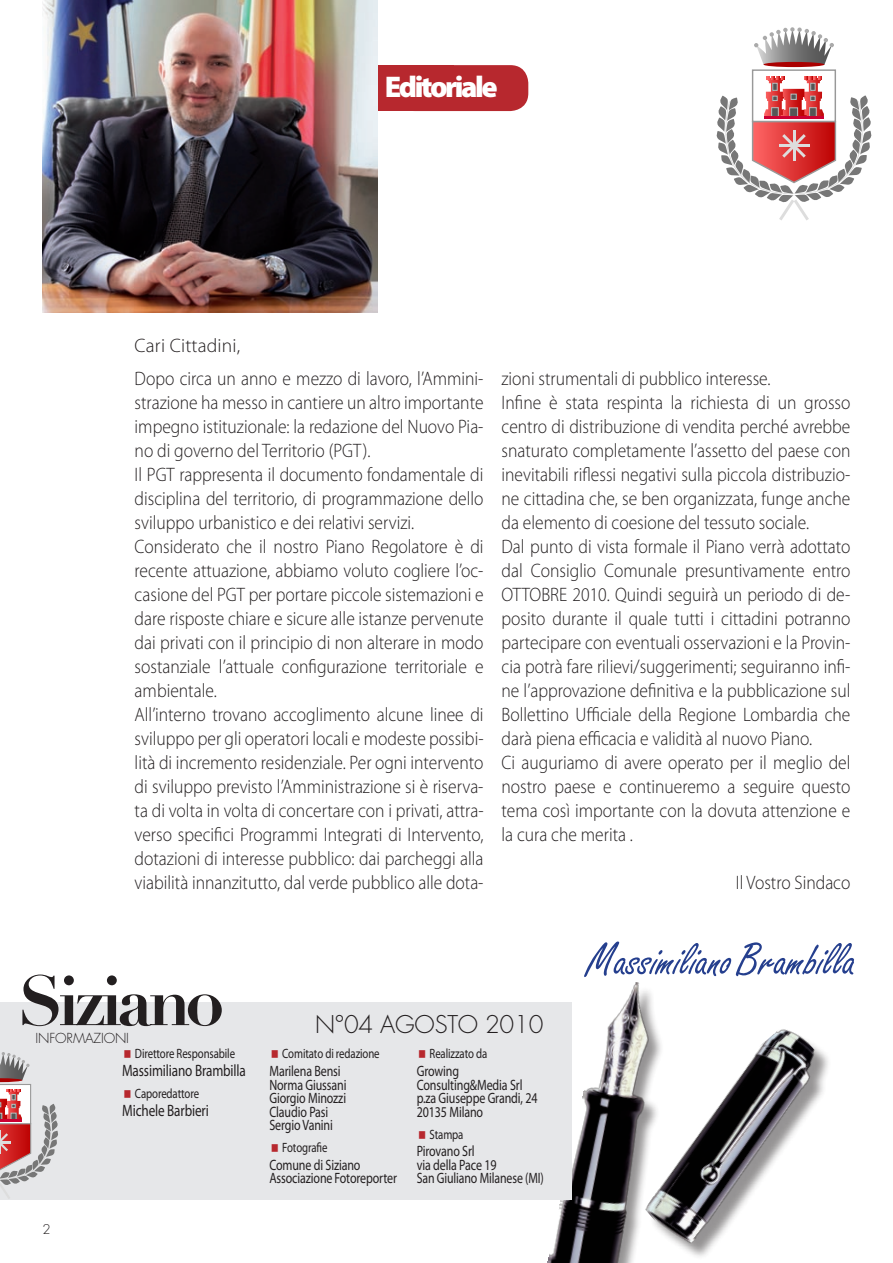
<style>
.page{position:relative;width:893px;height:1263px;background:#fff}
.page>*{position:absolute;margin:0;border:0;box-sizing:border-box;transform-origin:0 0}
.t1{font:900 30px "Myriad Pro";letter-spacing:-.08em;color:#fff}
.t2{font:300 23.85px "Futura Std";letter-spacing:-.01em;color:#231f20}
.t3{font:300 19.5px/24px "Myriad Pro";color:#231f20;scale:.9 1}
.t4{font:300 19.5px "Myriad Pro";color:#231f20}
.t5{font:16.5px "Myriad Pro";letter-spacing:-.01em;color:#231f20;scale:.8 1}
.t6{font:15px/13.5px "Myriad Pro";letter-spacing:-.01em;color:#231f20;scale:.8 1}
.t7{font:13.5px "Myriad Pro";letter-spacing:-.01em;color:#231f20;scale:.8 1}
.t8{font:300 13.5px "Futura Std";letter-spacing:-.01em;color:#231f20}
.t9{font:300 13.05px "Futura Std";color:#231f20}
</style>
<div class="page">
<div style="left:375px;top:65px;width:79px;height:46px;background:#b7282e"></div>
<div style="left:397px;top:65px;width:131px;height:46px;background:#b7282e;border-radius:18px"></div>
<div style="left:752px;top:69px;width:84px;height:53px;border:1px solid #999"></div>
<div style="left:763px;top:62px;width:61px;height:5px;background:#a00;border-radius:50%"></div>
<svg style="left:716px;top:77px;width:156px;height:143px"></svg>
<svg style="left:754px;top:27px;width:80px;height:38px"></svg>
<img style="left:679px;top:1029px;width:149px;height:222px">
<svg style="left:584px;top:941px;width:270px;height:36px"></svg>
<img style="left:547px;top:976px;width:132px;height:287px">
<img style="left:43px;top:0;width:334px;height:313px">
<div style="left:0;top:1002px;width:571px;height:197px;background:#e6e7e9"></div>
<svg style="left:0;top:1052px;width:58px;height:146px"></svg>
<svg style="left:22px;top:974px;width:200px;height:52px"></svg>
<p class="t4" style="left:135px;top:335px;width:107px">Cari Cittadini,</p>
<h1 class="t1" style="left:385px;top:70px;width:115px">Editoriale</h1>
<p class="t3" style="left:135px;top:366px;width:389px">Dopo circa un anno e mezzo di lavoro, l’Ammini&shy;strazione ha messo in cantiere un altro importante impegno istituzionale: la redazione del Nuovo Pia&shy;no di governo del Territorio (PGT).<br>Il PGT rappresenta il documento fondamentale di disciplina del territorio, di programmazione dello sviluppo urbanistico e dei relativi servizi.<br>Considerato che il nostro Piano Regolatore è di recente attuazione, abbiamo voluto cogliere l’oc&shy;casione del PGT per portare piccole sistemazioni e dare risposte chiare e sicure alle istanze pervenute dai privati con il principio di non alterare in modo sostanziale l’attuale configurazione territoriale e ambientale.<br>All’interno trovano accoglimento alcune linee di sviluppo per gli operatori locali e modeste possibi&shy;lità di incremento residenziale. Per ogni intervento di sviluppo previsto l’Amministrazione si è riserva&shy;ta di volta in volta di concertare con i privati, attra&shy;verso specifici Programmi Integrati di Intervento, dotazioni di interesse pubblico: dai parcheggi alla viabilità innanzitutto, dal verde pubblico alle dota-</p>
<p class="t3" style="left:502px;top:366px;width:389px">zioni strumentali di pubblico interesse.<br>Infine è stata respinta la richiesta di un grosso centro di distribuzione di vendita perché avrebbe snaturato completamente l’assetto del paese con inevitabili riflessi negativi sulla piccola distribuzio&shy;ne cittadina che, se ben organizzata, funge anche da elemento di coesione del tessuto sociale.<br>Dal punto di vista formale il Piano verrà adottato dal Consiglio Comunale presuntivamente entro OTTOBRE 2010. Quindi seguirà un periodo di de&shy;posito durante il quale tutti i cittadini potranno partecipare con eventuali osservazioni e la Provin&shy;cia potrà fare rilievi/suggerimenti; seguiranno infi&shy;ne l’approvazione definitiva e la pubblicazione sul Bollettino Ufficiale della Regione Lombardia che darà piena efficacia e validità al nuovo Piano.<br>Ci auguriamo di avere operato per il meglio del nostro paese e continueremo a seguire questo tema così importante con la dovuta attenzione e la cura che merita .</p>
<p class="t3" style="left:736px;top:871px;width:129px">Il Vostro Sindaco</p>
<p class="t8" style="left:36px;top:1030px;width:95px">INFORMAZIONI</p>
<p class="t9" style="left:43px;top:1222px;width:10px">2</p>
<p class="t7" style="left:135px;top:1045px;width:127px">Direttore Responsabile</p>
<p class="t5" style="left:122px;top:1060px;width:156px">Massimiliano Brambilla</p>
<p class="t7" style="left:135px;top:1085px;width:82px">Caporedattore</p>
<p class="t5" style="left:122px;top:1100px;width:110px">Michele Barbieri</p>
<p class="t2" style="left:315px;top:1010px;width:230px">N°04 AGOSTO 2010</p>
<p class="t7" style="left:282px;top:1045px;width:123px">Comitato di redazione</p>
<p class="t6" style="left:269px;top:1064px;width:98px">Marilena Bensi<br>Norma Giussani<br>Giorgio Minozzi<br>Claudio Pasi<br>Sergio Vanini</p>
<p class="t7" style="left:282px;top:1139px;width:58px">Fotografie</p>
<p class="t6" style="left:269px;top:1158px;width:161px">Comune di Siziano<br>Associazione Fotoreporter</p>
<p class="t7" style="left:430px;top:1045px;width:74px">Realizzato da</p>
<p class="t6" style="left:417px;top:1064px;width:153px">Growing<br>Consulting&amp;Media Srl p.za Giuseppe Grandi, 24<br>20135 Milano</p>
<p class="t7" style="left:430px;top:1126px;width:44px">Stampa</p>
<p class="t6" style="left:417px;top:1144px;width:161px">Pirovano Srl<br>via della Pace 19<br>San Giuliano Milanese (MI)</p>
</div>
